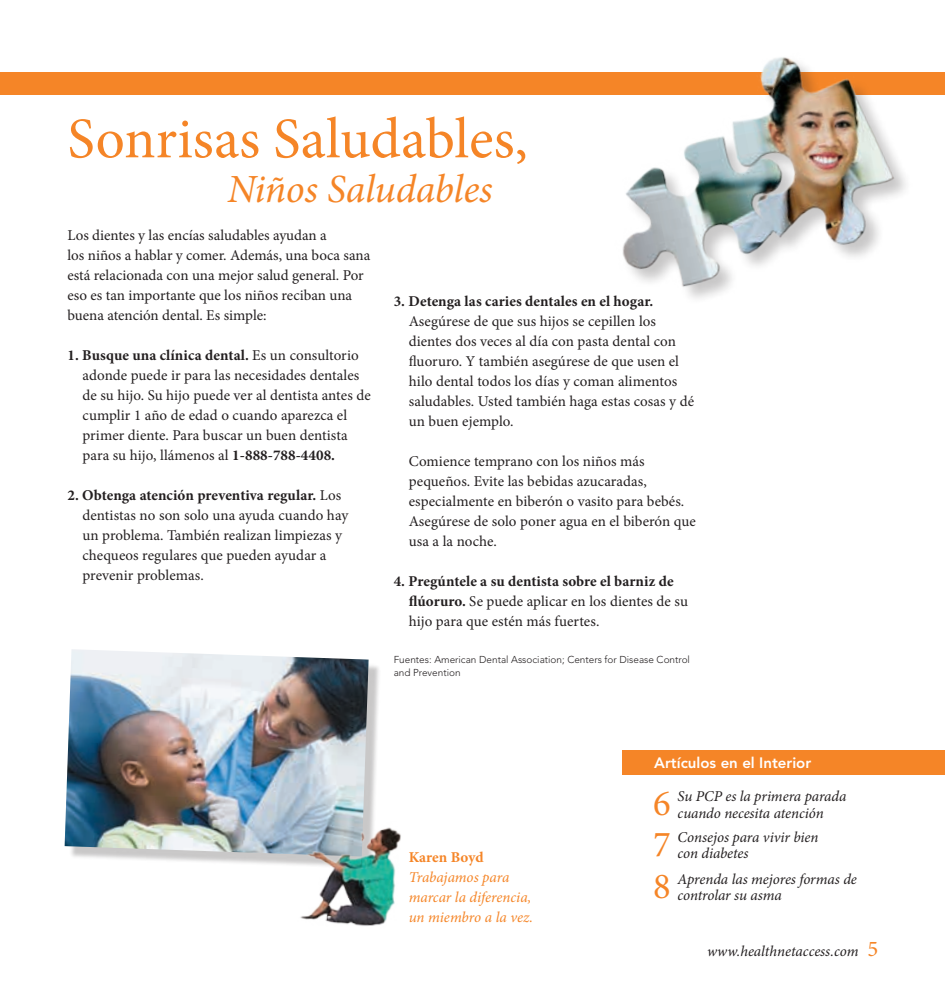
<style>
.page{position:relative;width:945px;height:990px;background:#fff}
.page>*{position:absolute;margin:0;border:0;box-sizing:border-box;transform-origin:0 0}
.t1{font:57.5px "Minion Pro";color:#f58527}
.t2{font:italic 40px "Minion Pro";letter-spacing:-.01em;color:#f58527}
.t3{font:36.62px "Minion Pro";color:#f58527}
.t4{font:15px/20px "Minion Pro";letter-spacing:.005em;color:#231f20}
.t5{font:italic 15px/16.2px "Minion Pro";letter-spacing:-.005em;color:#231f20}
.t6{font:italic 15px/20px "Minion Pro";letter-spacing:-.005em;color:#f58527}
.t7{font:700 15px "Minion Pro";letter-spacing:.005em;color:#231f20}
.t8{font:800 15px "Avenir LT Std";color:#fff}
.t9{font:700 15px "Minion Pro";color:#f58527}
.t10{font:300 10px/12.5px "Avenir LT Std";color:#231f20}
.s1{font-weight:700}
.s2{font-style:normal;font-size:22.5px;color:#f58527}
</style>
<div class="page">
<div style="left:0;top:72px;width:945px;height:23px;background:#f58527"></div>
<img style="left:622px;top:57px;width:284px;height:242px">
<div style="left:622px;top:750px;width:323px;height:24px;background:#f58527"></div>
<div style="left:68px;top:653px;width:313px;height:216px;background:#231f20;opacity:.25"></div>
<img style="left:65px;top:649px;width:304px;height:208px">
<img style="left:297px;top:817px;width:104px;height:109px">
<h1 class="t1" style="left:68px;top:100px;width:462px">Sonrisas Saludables,</h1>
<h2 class="t2" style="left:228px;top:162px;width:267px">Niños Saludables</h2>
<p class="t4" style="left:68px;top:225px;width:304px">Los dientes y las encías saludables ayudan a<br>los niños a hablar y comer. Además, una boca sana está relacionada con una mejor salud general. Por eso es tan importante que los niños reciban una buena atención dental. Es simple:</p>
<p class="t4" style="left:82px;top:345px;width:290px;text-indent:-15px"><span class="s1">1. Busque una clínica dental.</span> Es un consultorio adonde puede ir para las necesidades dentales de su hijo. Su hijo puede ver al dentista antes de cumplir 1 año de edad o cuando aparezca el primer diente. Para buscar un buen dentista para su hijo, llámenos al <span class="s1">1-888-788-4408.</span></p>
<p class="t4" style="left:82px;top:485px;width:267px;text-indent:-15px"><span class="s1">2. Obtenga atención preventiva regular.</span> Los dentistas no son solo una ayuda cuando hay un problema. También realizan limpiezas y chequeos regulares que pueden ayudar a prevenir problemas.</p>
<p class="t7" style="left:394px;top:290px;width:261px">3. Detenga las caries dentales en el hogar.</p>
<p class="t4" style="left:409px;top:311px;width:287px">Asegúrese de que sus hijos se cepillen los dientes dos veces al día con pasta dental con fluoruro. Y también asegúrese de que usen el hilo dental todos los días y coman alimentos saludables. Usted también haga estas cosas y dé un buen ejemplo.</p>
<p class="t4" style="left:409px;top:451px;width:289px">Comience temprano con los niños más pequeños. Evite las bebidas azucaradas, especialmente en biberón o vasito para bebés.<br>Asegúrese de solo poner agua en el biberón que usa a la noche.</p>
<p class="t4" style="left:409px;top:571px;width:281px;text-indent:-15px"><span class="s1">4. Pregúntele a su dentista sobre el barniz de flúoruro.</span> Se puede aplicar en los dientes de su hijo para que estén más fuertes.</p>
<p class="t10" style="left:394px;top:653px;width:298px">Fuentes: American Dental Association; Centers for Disease Control and Prevention</p>
<p class="t9" style="left:409px;top:847px;width:76px">Karen Boyd</p>
<p class="t6" style="left:409px;top:868px;width:126px">Trabajamos para marcar la diferencia, un miembro a la vez.</p>
<p class="t8" style="left:654px;top:753px;width:158px">Artículos en el Interior</p>
<h3 class="t3" style="left:653px;top:779px;width:19px">6</h3>
<p class="t5" style="left:678px;top:789px;width:170px">Su PCP es la primera parada cuando necesita atención</p>
<h3 class="t3" style="left:653px;top:819px;width:19px">7</h3>
<p class="t5" style="left:678px;top:829px;width:142px">Consejos para vivir bien con diabetes</p>
<h3 class="t3" style="left:653px;top:862px;width:19px">8</h3>
<p class="t5" style="left:678px;top:871px;width:181px">Aprenda las mejores formas de controlar su asma</p>
<p class="t5" style="left:707px;top:943px;width:173px">www.healthnetaccess.com <span class="s2">5</span></p>
</div>
